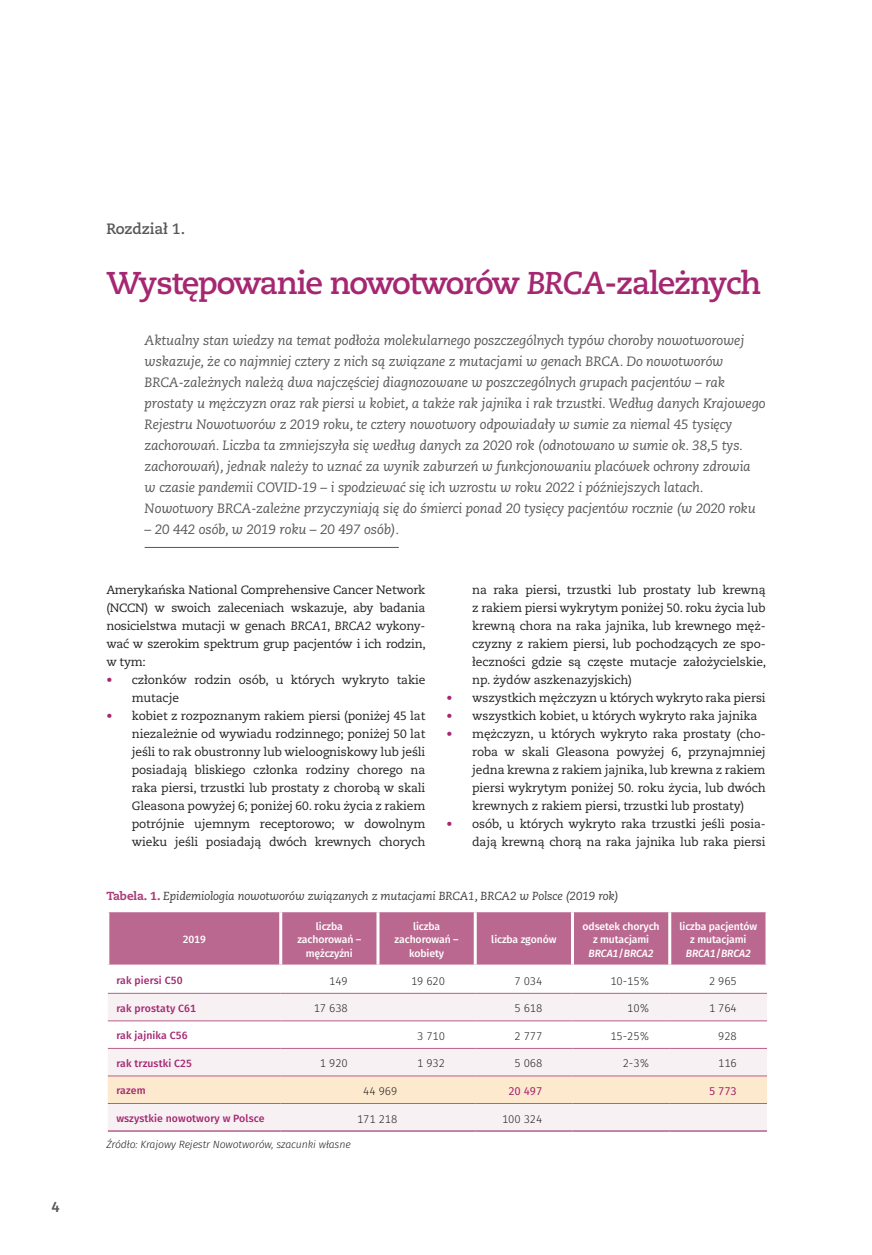
<style>
.page{position:relative;width:872px;height:1255px;background:#fff}
.page>*{position:absolute;margin:0;border:0;box-sizing:border-box;transform-origin:0 0}
.tyt_rozd{font:700 31.5px "Caecilia LT Pro 75";letter-spacing:-.04em;color:#a52771}
.nr_rozdz{font:700 15px "Caecilia LT Pro 75";letter-spacing:-.01em;color:#57585a}
.t1{font:500 15px "Fira Sans";color:#57585a}
.lead{font:italic 13.5px/21px "Caecilia LT Pro 56";letter-spacing:-.01em;color:#57585a}
.txt0{font:12px/18px "Caecilia LT Pro 55 Roman";letter-spacing:-.01em;color:#231f20;text-align:justify}
.podpis_rycina_tabela{font:italic 11.7px "Caecilia LT Pro 56";letter-spacing:-.01em;color:#3e3e3f}
.txt_tabela{font:300 11.25px "Fira Sans";letter-spacing:-.01em;color:#231f20}
.txt_tabela-2{font:11.25px "Fira Sans";letter-spacing:-.01em;color:#a52771}
.tyt_tabela{font:500 10.5px/13.5px "Fira Sans";letter-spacing:-.01em;color:#fff;text-align:center}
.txt_tabela_lewa_kolu{font:500 10.5px "Fira Sans";letter-spacing:.01em;color:#a52771}
.przypis_tabela{font:italic 300 10.5px "Fira Sans";letter-spacing:-.01em;color:#231f20}
.s1{font-family:"Caecilia LT Pro 76";font-style:italic}
.s2{font-family:"Caecilia LT Pro 56";font-style:italic}
.s3{font-family:"Caecilia LT Pro 85";font-weight:800;color:#a52771}
.s4{font-family:"Caecilia LT Pro 85";font-weight:800;font-style:normal;color:#ab3e7a}
.s5{font-style:italic}
</style>
<div class="page">
<hr style="left:145px;top:547px;width:254px;height:1px;background:#57585a">
<div style="left:109px;top:912px;width:656px;height:52px;background:#ba6890"></div>
<svg style="left:108px;top:994px;width:659px;height:136px;fill:#f8f1f4"></svg>
<div style="left:108px;top:1076px;width:659px;height:27px;background:#fdeace"></div>
<hr style="left:474px;top:912px;width:3px;height:52px;background:#fff">
<hr style="left:571px;top:912px;width:3px;height:52px;background:#fff">
<hr style="left:668px;top:912px;width:3px;height:52px;background:#fff">
<hr style="left:279px;top:912px;width:3px;height:52px;background:#fff">
<hr style="left:376px;top:912px;width:3px;height:52px;background:#fff">
<hr style="left:108px;top:993px;width:173px;height:1px;background:#b65f8c">
<hr style="left:281px;top:993px;width:97px;height:1px;background:#b65f8c">
<hr style="left:378px;top:993px;width:97px;height:1px;background:#b65f8c">
<hr style="left:475px;top:993px;width:97px;height:1px;background:#b65f8c">
<hr style="left:572px;top:993px;width:98px;height:1px;background:#b65f8c">
<hr style="left:670px;top:993px;width:97px;height:1px;background:#b65f8c">
<hr style="left:108px;top:1020px;width:173px;height:1px;background:#b65f8c">
<hr style="left:281px;top:1020px;width:97px;height:1px;background:#b65f8c">
<hr style="left:378px;top:1020px;width:97px;height:1px;background:#b65f8c">
<hr style="left:475px;top:1020px;width:97px;height:1px;background:#b65f8c">
<hr style="left:572px;top:1020px;width:98px;height:1px;background:#b65f8c">
<hr style="left:670px;top:1020px;width:97px;height:1px;background:#b65f8c">
<hr style="left:108px;top:1048px;width:173px;height:1px;background:#b65f8c">
<hr style="left:281px;top:1048px;width:97px;height:1px;background:#b65f8c">
<hr style="left:378px;top:1048px;width:97px;height:1px;background:#b65f8c">
<hr style="left:475px;top:1048px;width:97px;height:1px;background:#b65f8c">
<hr style="left:572px;top:1048px;width:98px;height:1px;background:#b65f8c">
<hr style="left:670px;top:1048px;width:97px;height:1px;background:#b65f8c">
<hr style="left:108px;top:1075px;width:173px;height:1px;background:#b65f8c">
<hr style="left:281px;top:1075px;width:97px;height:1px;background:#b65f8c">
<hr style="left:378px;top:1075px;width:97px;height:1px;background:#b65f8c">
<hr style="left:475px;top:1075px;width:97px;height:1px;background:#b65f8c">
<hr style="left:572px;top:1075px;width:98px;height:1px;background:#b65f8c">
<hr style="left:670px;top:1075px;width:97px;height:1px;background:#b65f8c">
<hr style="left:108px;top:1103px;width:173px;height:1px;background:#b65f8c">
<hr style="left:281px;top:1103px;width:97px;height:1px;background:#b65f8c">
<hr style="left:378px;top:1103px;width:97px;height:1px;background:#b65f8c">
<hr style="left:475px;top:1103px;width:97px;height:1px;background:#b65f8c">
<hr style="left:572px;top:1103px;width:98px;height:1px;background:#b65f8c">
<hr style="left:670px;top:1103px;width:97px;height:1px;background:#b65f8c">
<hr style="left:108px;top:1130px;width:173px;height:1px;background:#b65f8c">
<hr style="left:281px;top:1130px;width:97px;height:1px;background:#b65f8c">
<hr style="left:378px;top:1130px;width:97px;height:1px;background:#b65f8c">
<hr style="left:475px;top:1130px;width:97px;height:1px;background:#b65f8c">
<hr style="left:572px;top:1130px;width:98px;height:1px;background:#b65f8c">
<hr style="left:670px;top:1130px;width:97px;height:1px;background:#b65f8c">
<p class="t1" style="left:51px;top:1195px;width:10px">4</p>
<p class="nr_rozdz" style="left:106px;top:219px;width:80px">Rozdział 1.</p>
<p class="tyt_rozd" style="left:106px;top:262px;width:656px">Występowanie nowotworów <span class="s1">BRCA</span>-zależnych</p>
<p class="lead" style="left:145px;top:330px;width:622px">Aktualny stan wiedzy na temat podłoża molekularnego poszczególnych typów choroby nowotworowej wskazuje, że co najmniej cztery z nich są związane z mutacjami w genach BRCA. Do nowotworów BRCA-zależnych należą dwa najczęściej diagnozowane w poszczególnych grupach pacjentów – rak prostaty u mężczyzn oraz rak piersi u kobiet, a także rak jajnika i rak trzustki. Według danych Krajowego Rejestru Nowotworów z 2019 roku, te cztery nowotwory odpowiadały w sumie za niemal 45 tysięcy zachorowań. Liczba ta zmniejszyła się według danych za 2020 rok (odnotowano w sumie ok. 38,5 tys. zachorowań), jednak należy to uznać za wynik zaburzeń w funkcjonowaniu placówek ochrony zdrowia<br>w czasie pandemii COVID-19 – i spodziewać się ich wzrostu w roku 2022 i późniejszych latach.<br>Nowotwory BRCA-zależne przyczyniają się do śmierci ponad 20 tysięcy pacjentów rocznie (w 2020 roku</p>
<p class="lead" style="left:145px;top:519px;width:256px">– 20 442 osób, w 2019 roku – 20 497 osób).</p>
<p class="txt0" style="left:106px;top:581px;width:321px">Amerykańska National Comprehensive Cancer Network (NCCN) w swoich zaleceniach wskazuje, aby badania nosicielstwa mutacji w genach <span class="s2">BRCA1</span>, <span class="s2">BRCA2</span> wykony&shy;wać w szerokim spektrum grup pacjentów i ich rodzin, w tym:</p>
<p class="txt0" style="left:132px;top:671px;width:295px;text-indent:-26px"><span class="s3">•</span> członków rodzin osób, u których wykryto takie mutacje</p>
<p class="txt0" style="left:132px;top:707px;width:295px;text-indent:-26px"><span class="s3">•</span> kobiet z rozpoznanym rakiem piersi (poniżej 45 lat niezależnie od wywiadu rodzinnego; poniżej 50 lat jeśli to rak obustronny lub wieloogniskowy lub jeśli posiadają bliskiego członka rodziny chorego na raka piersi, trzustki lub prostaty z chorobą w skali Gleasona powyżej 6; poniżej 60. roku życia z rakiem potrójnie ujemnym receptorowo; w dowolnym wieku jeśli posiadają dwóch krewnych chorych</p>
<p class="txt0" style="left:472px;top:581px;width:295px">na raka piersi, trzustki lub prostaty lub krewną z rakiem piersi wykrytym poniżej 50. roku życia lub krewną chora na raka jajnika, lub krewnego męż&shy;czyzny z rakiem piersi, lub pochodzących ze spo&shy;łeczności gdzie są częste mutacje założycielskie, np. żydów aszkenazyjskich)</p>
<p class="txt0" style="left:446px;top:689px;width:320px"><span class="s3">•</span> wszystkich mężczyzn u których wykryto raka piersi</p>
<p class="txt0" style="left:446px;top:707px;width:312px"><span class="s3">•</span> wszystkich kobiet, u których wykryto raka jajnika</p>
<p class="txt0" style="left:472px;top:725px;width:295px;text-indent:-26px"><span class="s3">•</span> mężczyzn, u których wykryto raka prostaty (cho&shy;roba w skali Gleasona powyżej 6, przynajmniej jedna krewna z rakiem jajnika, lub krewna z rakiem piersi wykrytym poniżej 50. roku życia, lub dwóch krewnych z rakiem piersi, trzustki lub prostaty)</p>
<p class="txt0" style="left:446px;top:815px;width:320px;text-align:right"><span class="s3">•</span> osób, u których wykryto raka trzustki jeśli posia&shy;dają krewną chorą na raka jajnika lub raka piersi</p>
<p class="podpis_rycina_tabela" style="left:106px;top:888px;width:514px"><span class="s4">Tabela. 1.</span> Epidemiologia nowotworów związanych z mutacjami BRCA1, BRCA2 w Polsce (2019 rok)</p>
<p class="tyt_tabela" style="left:183px;top:932px;width:25px">2019</p>
<p class="tyt_tabela" style="left:582px;top:918px;width:78px">odsetek chorych z mutacjami<br><span class="s5">BRCA1</span>/<span class="s5">BRCA2</span></p>
<p class="tyt_tabela" style="left:679px;top:918px;width:79px">liczba pacjentów z mutacjami<br><span class="s5">BRCA1</span>/<span class="s5">BRCA2</span></p>
<p class="tyt_tabela" style="left:297px;top:918px;width:65px">liczba zachorowań – mężczyźni</p>
<p class="tyt_tabela" style="left:394px;top:918px;width:65px">liczba zachorowań – kobiety</p>
<p class="tyt_tabela" style="left:491px;top:932px;width:67px">liczba zgonów</p>
<p class="txt_tabela_lewa_kolu" style="left:116px;top:972px;width:68px">rak piersi C50</p>
<p class="txt_tabela" style="left:329px;top:972px;width:20px">149</p>
<p class="txt_tabela" style="left:411px;top:972px;width:36px">19 620</p>
<p class="txt_tabela" style="left:514px;top:972px;width:29px">7 034</p>
<p class="txt_tabela" style="left:610px;top:972px;width:41px">10-15%</p>
<p class="txt_tabela" style="left:709px;top:972px;width:29px">2 965</p>
<p class="txt_tabela_lewa_kolu" style="left:116px;top:999px;width:81px">rak prostaty C61</p>
<p class="txt_tabela" style="left:314px;top:1000px;width:36px">17 638</p>
<p class="txt_tabela" style="left:514px;top:1000px;width:29px">5 618</p>
<p class="txt_tabela" style="left:627px;top:1000px;width:24px">10%</p>
<p class="txt_tabela" style="left:709px;top:1000px;width:29px">1 764</p>
<p class="txt_tabela_lewa_kolu" style="left:116px;top:1027px;width:73px">rak jajnika C56</p>
<p class="txt_tabela" style="left:417px;top:1027px;width:29px">3 710</p>
<p class="txt_tabela" style="left:514px;top:1027px;width:29px">2 777</p>
<p class="txt_tabela" style="left:610px;top:1027px;width:41px">15-25%</p>
<p class="txt_tabela" style="left:718px;top:1027px;width:20px">928</p>
<p class="txt_tabela_lewa_kolu" style="left:116px;top:1054px;width:77px">rak trzustki C25</p>
<p class="txt_tabela" style="left:320px;top:1055px;width:29px">1 920</p>
<p class="txt_tabela" style="left:417px;top:1055px;width:29px">1 932</p>
<p class="txt_tabela" style="left:514px;top:1055px;width:29px">5 068</p>
<p class="txt_tabela" style="left:623px;top:1055px;width:28px">2-3%</p>
<p class="txt_tabela" style="left:718px;top:1055px;width:20px">116</p>
<p class="txt_tabela_lewa_kolu" style="left:116px;top:1082px;width:31px">razem</p>
<p class="txt_tabela" style="left:363px;top:1082px;width:36px">44 969</p>
<p class="txt_tabela-2" style="left:508px;top:1082px;width:35px">20 497</p>
<p class="txt_tabela-2" style="left:709px;top:1082px;width:29px">5 773</p>
<p class="txt_tabela_lewa_kolu" style="left:116px;top:1109px;width:150px">wszystkie nowotwory w Polsce</p>
<p class="txt_tabela" style="left:357px;top:1110px;width:42px">171 218</p>
<p class="txt_tabela" style="left:502px;top:1110px;width:42px">100 324</p>
<p class="przypis_tabela" style="left:106px;top:1136px;width:246px">Źródło: Krajowy Rejestr Nowotworów, szacunki własne</p>
</div>
